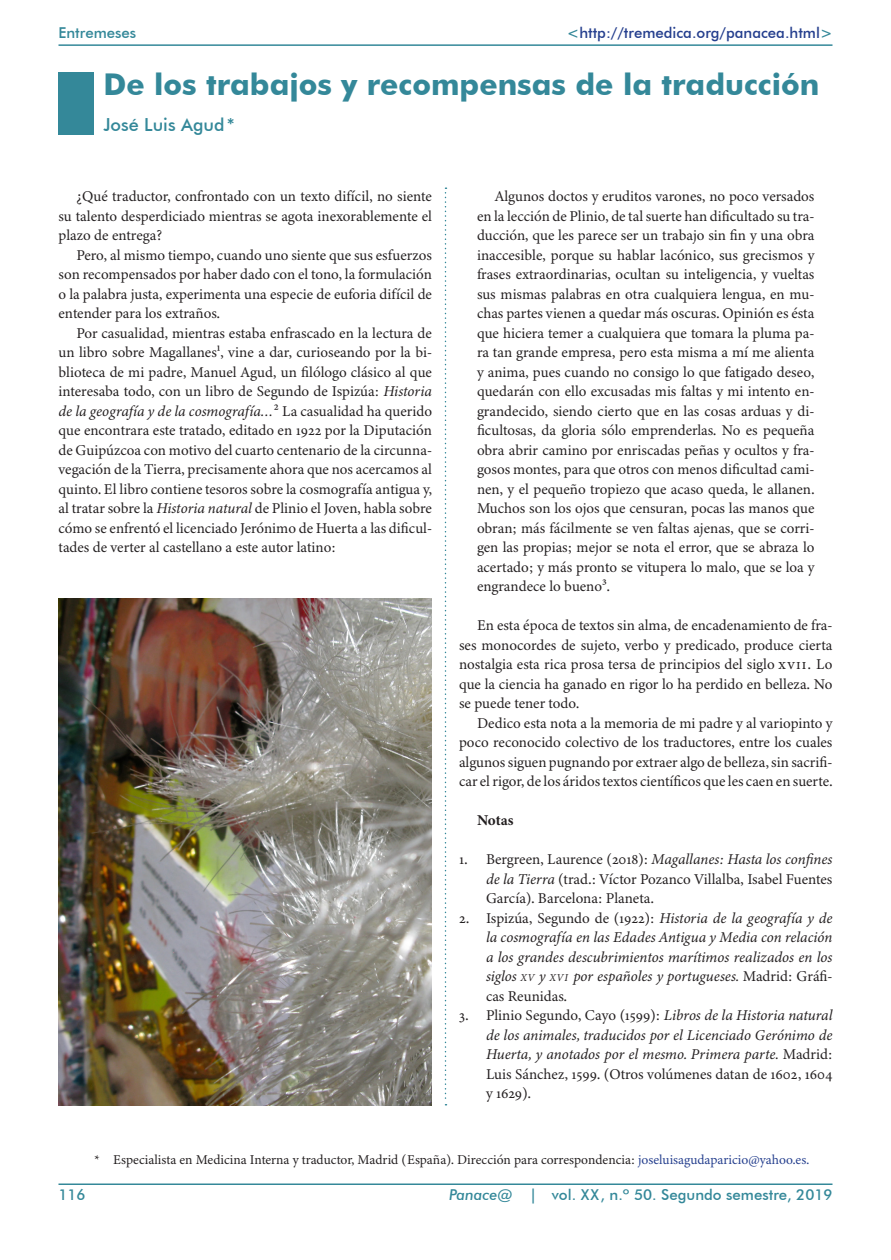
<style>
.page{position:relative;width:891px;height:1260px;background:#fff}
.page>*{position:absolute;margin:0;border:0;box-sizing:border-box;transform-origin:0 0}
.Título_de_artículo{font:700 30px "Futura BT";color:#348899}
.Autor{font:500 18px "Futura BT";color:#348899}
.Adentrado{font:15px/19.5px "Minion 3";color:#231f20;text-align:justify}
.t1{font:italic 15px/19.5px "Minion 3";color:#231f20;text-align:justify}
.t2{font:500 15px "Futura BT";color:#348899}
.t3{font:500 15px "Futura BT";color:#253f8e}
.Título_de_notas_y_re{font:700 15px "Minion 3";color:#231f20}
.Nota_al_pie{font:13.5px "Minion 3";color:#231f20}
.s1{color:#348899}
.s2{font-style:italic}
.s3{font-style:normal}
.s4{font-size:10.5px}
.s5{color:#253f8e}
</style>
<div class="page">
<hr style="left:58px;top:1184px;width:774px;height:1px;background:#348899">
<hr style="left:58px;top:44px;width:774px;height:2px;background:#348899">
<div style="left:58px;top:72px;width:36px;height:30px;background:#348899"></div>
<div style="left:58px;top:102px;width:36px;height:33px;background:#348899"></div>
<img style="left:58px;top:598px;width:374px;height:508px">
<svg style="left:445px;top:188px;width:2px;height:918px"></svg>
<p class="t2" style="left:58px;top:24px;width:79px">Entremeses</p>
<p class="t3" style="left:567px;top:24px;width:267px"><span class="s1">&lt;</span>http://tremedica.org/panacea.html<span class="s1">&gt;</span></p>
<p class="Título_de_artículo" style="left:104px;top:66px;width:717px">De los trabajos y recompensas de la traducción</p>
<p class="Autor" style="left:104px;top:113px;width:133px">José Luis Agud*</p>
<p class="Adentrado" style="left:58px;top:186px;width:375px;text-indent:18px">¿Qué traductor, confrontado con un texto difícil, no siente su talento desperdiciado mientras se agota inexorablemente el plazo de entrega?</p>
<p class="Adentrado" style="left:58px;top:245px;width:375px;text-indent:18px">Pero, al mismo tiempo, cuando uno siente que sus esfuerzos son recompensados por haber dado con el tono, la formulación o la palabra justa, experimenta una especie de euforia difícil de entender para los extraños.</p>
<p class="Adentrado" style="left:58px;top:323px;width:375px;text-indent:18px">Por casualidad, mientras estaba enfrascado en la lectura de un libro sobre Magallanes1, vine a dar, curioseando por la bi&shy;blioteca de mi padre, Manuel Agud, un filólogo clásico al que interesaba todo, con un libro de Segundo de Ispizúa: <span class="s2">Historia de la geografía y de la cosmografía…</span>2 La casualidad ha querido que encontrara este tratado, editado en 1922 por la Diputación de Guipúzcoa con motivo del cuarto centenario de la circunna&shy;vegación de la Tierra, precisamente ahora que nos acercamos al quinto. El libro contiene tesoros sobre la cosmografía antigua y, al tratar sobre la <span class="s2">Historia natural</span> de Plinio el Joven, habla sobre cómo se enfrentó el licenciado Jerónimo de Huerta a las dificul&shy;tades de verter al castellano a este autor latino:</p>
<p class="Adentrado" style="left:477px;top:186px;width:339px;text-indent:18px">Algunos doctos y eruditos varones, no poco versados en la lección de Plinio, de tal suerte han dificultado su tra&shy;ducción, que les parece ser un trabajo sin fin y una obra inaccesible, porque su hablar lacónico, sus grecismos y frases extraordinarias, ocultan su inteligencia, y vueltas sus mismas palabras en otra cualquiera lengua, en mu&shy;chas partes vienen a quedar más oscuras. Opinión es ésta que hiciera temer a cualquiera que tomara la pluma pa&shy;ra tan grande empresa, pero esta misma a mí me alienta y anima, pues cuando no consigo lo que fatigado deseo, quedarán con ello excusadas mis faltas y mi intento en&shy;grandecido, siendo cierto que en las cosas arduas y di&shy;ficultosas, da gloria sólo emprenderlas. No es pequeña obra abrir camino por enriscadas peñas y ocultos y fra&shy;gosos montes, para que otros con menos dificultad cami&shy;nen, y el pequeño tropiezo que acaso queda, le allanen.<br>Muchos son los ojos que censuran, pocas las manos que obran; más fácilmente se ven faltas ajenas, que se corri&shy;gen las propias; mejor se nota el error, que se abraza lo acertado; y más pronto se vitupera lo malo, que se loa y engrandece lo bueno3.</p>
<p class="Adentrado" style="left:459px;top:615px;width:375px;text-indent:18px">En esta época de textos sin alma, de encadenamiento de fra&shy;ses monocordes de sujeto, verbo y predicado, produce cierta nostalgia esta rica prosa tersa de principios del siglo xvii. Lo que la ciencia ha ganado en rigor lo ha perdido en belleza. No se puede tener todo.</p>
<p class="Adentrado" style="left:459px;top:713px;width:375px;text-indent:18px">Dedico esta nota a la memoria de mi padre y al variopinto y poco reconocido colectivo de los traductores, entre los cuales algunos siguen pugnando por extraer algo de belleza, sin sacrifi&shy;car el rigor, de los áridos textos científicos que les caen en suerte.</p>
<p class="Título_de_notas_y_re" style="left:477px;top:810px;width:38px">Notas</p>
<p class="Adentrado" style="left:486px;top:849px;width:348px;text-indent:-27px">1. Bergreen, Laurence (2018): <span class="s2">Magallanes: Hasta los confines de la Tierra</span> (trad.: Víctor Pozanco Villalba, Isabel Fuentes García). Barcelona: Planeta.</p>
<p class="t1" style="left:486px;top:908px;width:348px;text-indent:-27px"><span class="s3">2. Ispizúa, Segundo de (1922):</span> Historia de la geografía y de la cosmografía en las Edades Antigua y Media con relación a los grandes descubrimientos marítimos realizados en los siglos <span class="s4">X V</span> y <span class="s4">X V I</span> por españoles y portugueses. <span class="s3">Madrid: Gráfi&shy;cas Reunidas.</span></p>
<p class="t1" style="left:486px;top:1005px;width:348px;text-indent:-27px"><span class="s3">3. Plinio Segundo, Cayo (1599):</span> Libros de la Historia natural de los animales, traducidos por el Licenciado Gerónimo de Huerta, y anotados por el mesmo. Primera parte. <span class="s3">Madrid:<br>Luis Sánchez, 1599. (Otros volúmenes datan de 1602, 1604 y 1629).</span></p>
<p class="Nota_al_pie" style="left:94px;top:1150px;width:716px">* Especialista en Medicina Interna y traductor, Madrid (España). Dirección para correspondencia: <span class="s5">joseluisagudaparicio@yahoo.es.</span></p>
<p class="t2" style="left:58px;top:1186px;width:29px">116</p>
<p class="t2" style="left:449px;top:1186px;width:385px"><span class="s2">Panace@</span> | vol. XX, n.º 50. Segundo semestre, 2019</p>
</div>
